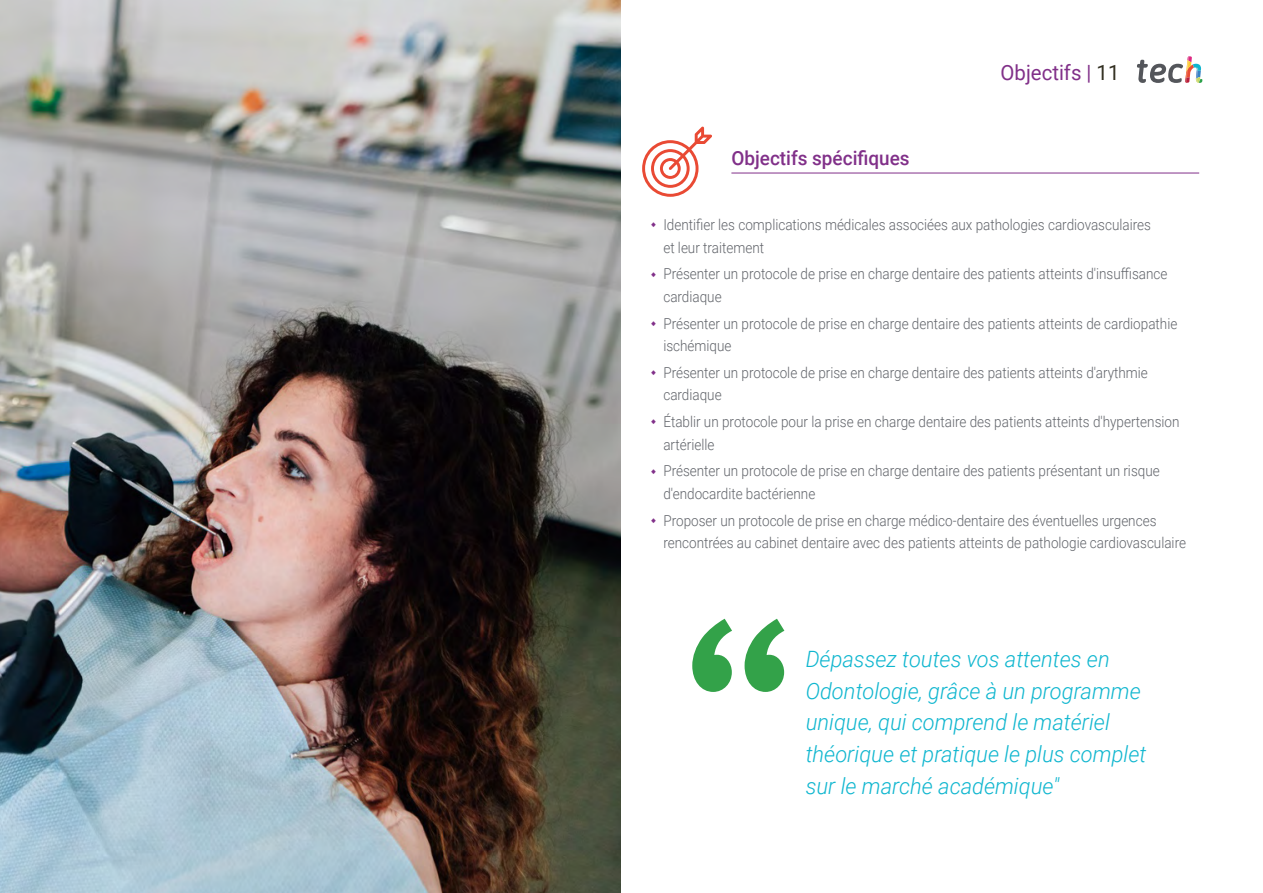
<style>
.page{position:relative;width:1263px;height:893px;background:#fff}
.page>*{position:absolute;margin:0;border:0;box-sizing:border-box;transform-origin:0 0}
.t1{font:italic 300 22.5px/31.5px "Roboto";color:#0fb6cf}
.t2{font:21px "Roboto";color:#813089}
.t3{font:500 19.5px "Roboto";color:#813089}
.t4{font:300 15px/22.5px "Roboto";color:#61646a;scale:.9 1}
.s1{color:#312e20}
</style>
<div class="page">
<svg style="left:692px;top:619px;width:92px;height:73px"></svg>
<img style="left:0;top:0;width:621px;height:893px">
<svg style="left:1137px;top:56px;width:65px;height:27px"></svg>
<svg style="left:642px;top:126px;width:70px;height:71px"></svg>
<hr style="left:731px;top:173px;width:468px;height:1px;background:#813089">
<h3 class="t3" style="left:731px;top:144px;width:180px">Objectifs spécifiques</h3>
<h2 class="t2" style="left:1000px;top:57px;width:120px">Objectifs | <span class="s1">11</span></h2>
<p class="t4" style="left:663px;top:213px;width:543px">Identifier les complications médicales associées aux pathologies cardiovasculaires et leur traitement</p>
<p class="t4" style="left:663px;top:262px;width:562px">Présenter un protocole de prise en charge dentaire des patients atteints d'insuffisance cardiaque</p>
<p class="t4" style="left:663px;top:311px;width:572px">Présenter un protocole de prise en charge dentaire des patients atteints de cardiopathie ischémique</p>
<p class="t4" style="left:663px;top:361px;width:540px">Présenter un protocole de prise en charge dentaire des patients atteints d'arythmie cardiaque</p>
<p class="t4" style="left:663px;top:410px;width:575px">Établir un protocole pour la prise en charge dentaire des patients atteints d'hypertension artérielle</p>
<p class="t4" style="left:663px;top:459px;width:553px">Présenter un protocole de prise en charge dentaire des patients présentant un risque d'endocardite bactérienne</p>
<p class="t4" style="left:663px;top:508px;width:582px">Proposer un protocole de prise en charge médico-dentaire des éventuelles urgences rencontrées au cabinet dentaire avec des patients atteints de pathologie cardiovasculaire</p>
<h1 class="t1" style="left:806px;top:643px;width:342px">Dépassez toutes vos attentes en<br>Odontologie, grâce à un programme unique, qui comprend le matériel théorique et pratique le plus complet sur le marché académique"</h1>
</div>
